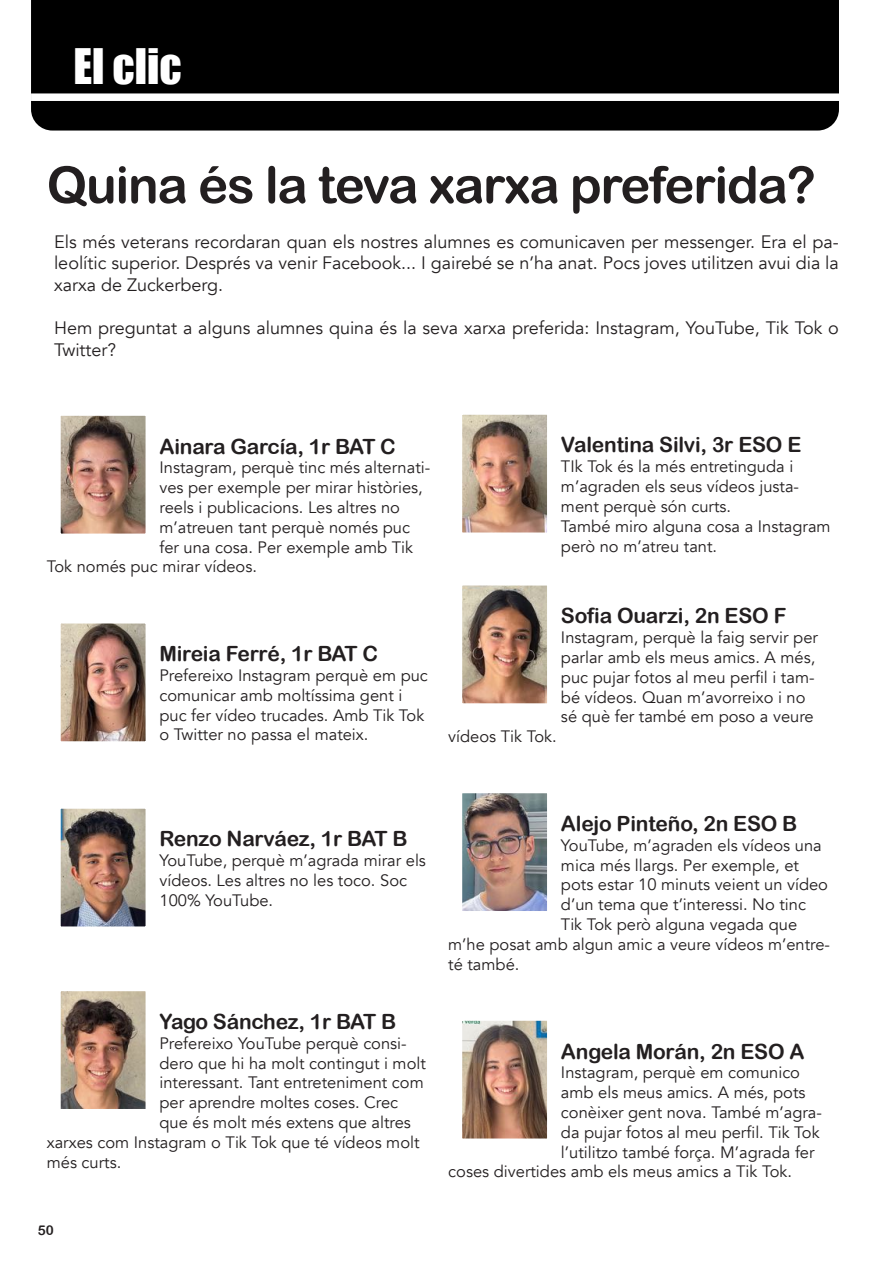
<style>
.page{position:relative;width:893px;height:1263px;background:#fff}
.page>*{position:absolute;margin:0;border:0;box-sizing:border-box;transform-origin:0 0}
.t1{font:51px "Arial Rounded MT Bold";letter-spacing:-.025em;color:#231f20}
.t2{font:45px "Impact";color:#fff}
.t3{font:21px "Arial Rounded MT Bold";letter-spacing:-.01em;color:#231f20}
.t4{font:18px/21.6px "Avenir";color:#231f20;text-align:justify}
.t5{font:16.5px/19.8px "Avenir";color:#231f20}
.t6{font:13.5px "Arial Rounded MT Bold";color:#231f20}
</style>
<div class="page">
<img style="left:62px;top:417px;width:82px;height:115px">
<div style="left:47px;top:402px;width:112px;height:145px;border:14px solid #fff"></div>
<img style="left:62px;top:624px;width:82px;height:116px">
<div style="left:47px;top:609px;width:112px;height:146px;border:14px solid #fff"></div>
<img style="left:62px;top:810px;width:82px;height:115px">
<div style="left:47px;top:795px;width:112px;height:145px;border:14px solid #fff"></div>
<img style="left:62px;top:992px;width:82px;height:116px">
<img style="left:463px;top:416px;width:83px;height:115px">
<img style="left:463px;top:587px;width:83px;height:115px">
<img style="left:463px;top:794px;width:83px;height:116px">
<img style="left:463px;top:1022px;width:83px;height:115px">
<div style="left:31px;top:0;width:808px;height:131px;background:#000"></div>
<div style="left:31px;top:93px;width:808px;height:8px;background:#fff"></div>
<h2 class="t2" style="left:74px;top:39px;width:110px">El clic</h2>
<h1 class="t1" style="left:47px;top:155px;width:770px">Quina és la teva xarxa preferida?</h1>
<p class="t4" style="left:54px;top:231px;width:786px">Els més veterans recordaran quan els nostres alumnes es comunicaven per messenger. Era el pa&shy;leolític superior. Després va venir Facebook... I gairebé se n’ha anat. Pocs joves utilitzen avui dia la xarxa de Zuckerberg.</p>
<p class="t4" style="left:54px;top:318px;width:786px">Hem preguntat a alguns alumnes quina és la seva xarxa preferida: Instagram, YouTube, Tik Tok o<br>Twitter?</p>
<p class="t3" style="left:159px;top:434px;width:238px">Ainara García, 1r BAT C</p>
<p class="t5" style="left:159px;top:458px;width:272px">Instagram, perquè tinc més alternati-</p>
<p class="t5" style="left:159px;top:478px;width:265px">ves per exemple per mirar històries,</p>
<p class="t5" style="left:159px;top:498px;width:242px">reels i publicacions. Les altres no</p>
<p class="t5" style="left:159px;top:518px;width:252px">m’atreuen tant perquè només puc</p>
<p class="t5" style="left:159px;top:537px;width:255px">fer una cosa. Per exemple amb Tik</p>
<p class="t5" style="left:47px;top:557px;width:212px">Tok només puc mirar vídeos.</p>
<p class="t3" style="left:159px;top:641px;width:220px">Mireia Ferré, 1r BAT C</p>
<p class="t5" style="left:159px;top:666px;width:270px">Prefereixo Instagram perquè em puc comunicar amb moltíssima gent i puc fer vídeo trucades. Amb Tik Tok o Twitter no passa el mateix.</p>
<p class="t3" style="left:561px;top:433px;width:242px">Valentina Silvi, 3r ESO E</p>
<p class="t5" style="left:561px;top:457px;width:271px">TIk Tok és la més entretinguda i m’agraden els seus vídeos justa&shy;ment perquè són curts.<br>També miro alguna cosa a Instagram però no m’atreu tant.</p>
<p class="t3" style="left:561px;top:603px;width:227px">Sofia Ouarzi, 2n ESO F</p>
<p class="t5" style="left:561px;top:628px;width:258px">Instagram, perquè la faig servir per parlar amb els meus amics. A més, puc pujar fotos al meu perfil i tam&shy;bé vídeos. Quan m’avorreixo i no sé què fer també em poso a veure</p>
<p class="t5" style="left:448px;top:727px;width:110px">vídeos Tik Tok.</p>
<p class="t3" style="left:159px;top:826px;width:249px">Renzo Narváez, 1r BAT B</p>
<p class="t5" style="left:159px;top:851px;width:268px">YouTube, perquè m’agrada mirar els vídeos. Les altres no les toco. Soc<br>100% YouTube.</p>
<p class="t3" style="left:159px;top:1009px;width:238px">Yago Sánchez, 1r BAT B</p>
<p class="t5" style="left:159px;top:1033px;width:249px">Prefereixo YouTube perquè consi-</p>
<p class="t5" style="left:159px;top:1053px;width:268px">dero que hi ha molt contingut i molt</p>
<p class="t5" style="left:159px;top:1073px;width:266px">interessant. Tant entreteniment com</p>
<p class="t5" style="left:159px;top:1093px;width:240px">per aprendre moltes coses. Crec</p>
<p class="t5" style="left:159px;top:1113px;width:253px">que és molt més extens que altres</p>
<p class="t5" style="left:47px;top:1132px;width:374px">xarxes com Instagram o Tik Tok que té vídeos molt</p>
<p class="t5" style="left:47px;top:1152px;width:76px">més curts.</p>
<p class="t6" style="left:38px;top:1222px;width:18px">50</p>
<p class="t3" style="left:561px;top:811px;width:238px">Alejo Pinteño, 2n ESO B</p>
<p class="t5" style="left:561px;top:836px;width:262px">YouTube, m’agraden els vídeos una</p>
<p class="t5" style="left:561px;top:855px;width:240px">mica més llargs. Per exemple, et</p>
<p class="t5" style="left:561px;top:875px;width:269px">pots estar 10 minuts veient un vídeo</p>
<p class="t5" style="left:561px;top:895px;width:247px">d’un tema que t’interessi. No tinc</p>
<p class="t5" style="left:561px;top:915px;width:238px">Tik Tok però alguna vegada que</p>
<p class="t5" style="left:448px;top:935px;width:383px">m’he posat amb algun amic a veure vídeos m’entre-</p>
<p class="t5" style="left:448px;top:954px;width:73px">té també.</p>
<p class="t3" style="left:561px;top:1039px;width:245px">Angela Morán, 2n ESO A</p>
<p class="t5" style="left:561px;top:1063px;width:241px">Instagram, perquè em comunico</p>
<p class="t5" style="left:561px;top:1083px;width:246px">amb els meus amics. A més, pots</p>
<p class="t5" style="left:561px;top:1103px;width:263px">conèixer gent nova. També m’agra-</p>
<p class="t5" style="left:561px;top:1122px;width:260px">da pujar fotos al meu perfil. Tik Tok</p>
<p class="t5" style="left:561px;top:1142px;width:255px">l’utilitzo també força. M’agrada fer</p>
<p class="t5" style="left:448px;top:1162px;width:345px">coses divertides amb els meus amics a Tik Tok.</p>
</div>
